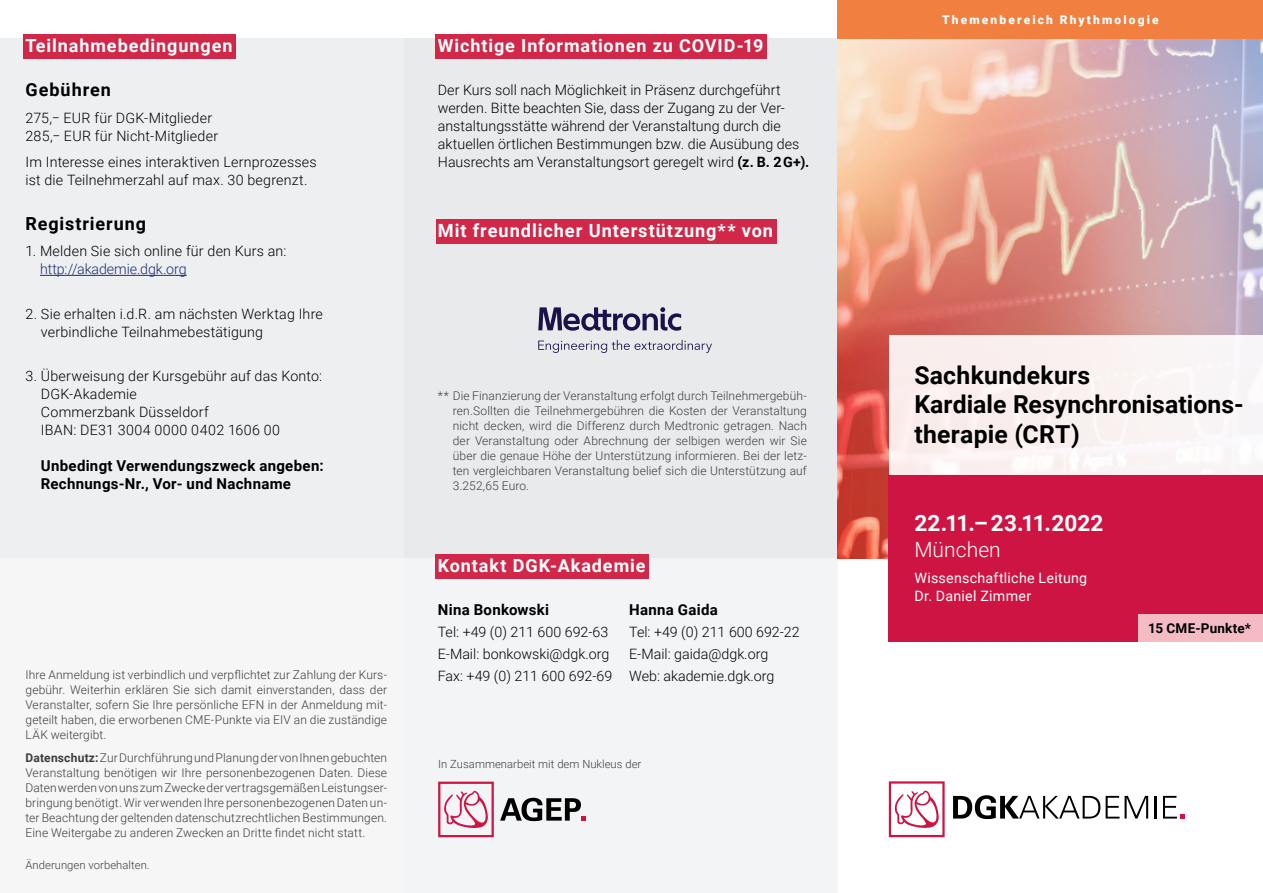
<style>
.page{position:relative;width:1263px;height:893px;background:#fff}
.page>*{position:absolute;margin:0;border:0;box-sizing:border-box;transform-origin:0 0}
.t1{font:700 24.75px/29.7px "Roboto";letter-spacing:.005em;color:#000}
.t2{font:700 22.5px "Roboto";letter-spacing:.01em;color:#fff}
.t3{font:300 21px "Roboto";letter-spacing:.005em;color:#fff}
.t4{font:700 18.15px "Roboto";letter-spacing:.055em;color:#fff}
.t5{font:700 18px "Roboto";letter-spacing:.05em;color:#fff}
.t6{font:700 18px "Roboto";letter-spacing:.055em;color:#000}
.t7{font:700 15px/18px "Roboto";letter-spacing:.02em;color:#000}
.t8{font:300 14.25px/18px "Roboto";letter-spacing:.01em;color:#000}
.t9{font:14.25px/18px "Roboto";letter-spacing:.02em;color:#fff}
.t10{font:300 14.25px "Roboto";letter-spacing:-.01em;color:#1b2d70}
.t11{font:700 13.5px "Roboto";letter-spacing:.015em;color:#000}
.t12{font:300 12px/15px "Roboto";letter-spacing:.01em;color:#3c3c3b;text-align:justify}
.t13{font:900 12px "Roboto";letter-spacing:.175em;color:#fff}
.t14{font:300 11.25px "Roboto";letter-spacing:.005em;color:#3c3c3b}
.s1{font-size:14.4px}
.s2{font-weight:700}
</style>
<div class="page">
<div style="left:0;top:38px;width:404px;height:855px;background:#eeeff1"></div>
<div style="left:404px;top:38px;width:434px;height:855px;background:#e9eaec"></div>
<div style="left:0;top:558px;width:838px;height:335px;background:#f3f4f5"></div>
<img style="left:838px;top:38px;width:425px;height:520px">
<div style="left:838px;top:0;width:425px;height:38px;background:#f07f40"></div>
<div style="left:23px;top:34px;width:213px;height:24px;background:#d12849"></div>
<hr style="left:40px;top:275px;width:147px;height:1px;background:#1b2d70">
<div style="left:889px;top:474px;width:374px;height:168px;background:#ce1442"></div>
<div style="left:889px;top:335px;width:374px;height:139px;background:#f9f2f1"></div>
<svg style="left:889px;top:781px;width:56px;height:56px"></svg>
<svg style="left:953px;top:795px;width:195px;height:24px"></svg>
<hr style="left:1154px;top:796px;width:2px;height:22px;background:#000">
<svg style="left:1163px;top:796px;width:21px;height:22px"></svg>
<svg style="left:438px;top:782px;width:56px;height:55px"></svg>
<svg style="left:500px;top:798px;width:86px;height:23px"></svg>
<div style="left:436px;top:554px;width:213px;height:24px;background:#d12849"></div>
<div style="left:436px;top:219px;width:340px;height:25px;background:#d12849"></div>
<div style="left:436px;top:34px;width:331px;height:24px;background:#d12849"></div>
<svg style="left:538px;top:340px;width:174px;height:13px"></svg>
<svg style="left:538px;top:307px;width:143px;height:24px"></svg>
<div style="left:1138px;top:614px;width:125px;height:28px;background:#f4bbc4"></div>
<h3 class="t5" style="left:26px;top:33px;width:209px">Teilnahmebedingungen</h3>
<h3 class="t6" style="left:26px;top:77px;width:87px">Gebühren</h3>
<p class="t8" style="left:26px;top:108px;width:194px">275,<span class="s1">–</span> EUR für DGK-Mitglieder<br>285,<span class="s1">–</span> EUR für Nicht-Mitglieder</p>
<p class="t8" style="left:26px;top:153px;width:293px">Im Interesse eines interaktiven Lernprozesses ist die Teilnehmerzahl auf max. 30 begrenzt.</p>
<h3 class="t6" style="left:26px;top:211px;width:122px">Registrierung</h3>
<p class="t8" style="left:26px;top:242px;width:262px">1. Melden Sie sich online für den Kurs an:</p>
<p class="t10" style="left:40px;top:259px;width:148px">http://akademie.dgk.org</p>
<p class="t8" style="left:41px;top:304px;width:283px;text-indent:-15px">2. Sie erhalten i.d.R. am nächsten Werktag Ihre verbindliche Teilnahmebestätigung</p>
<p class="t8" style="left:41px;top:367px;width:283px;text-indent:-15px">3. Überweisung der Kursgebühr auf das Konto:<br>DGK-Akademie<br>Commerzbank Düsseldorf<br>IBAN: DE31 3004 0000 0402 1606 00</p>
<p class="t7" style="left:41px;top:456px;width:284px">Unbedingt Verwendungszweck angeben:<br>Rechnungs-Nr., Vor- und Nachname</p>
<h3 class="t5" style="left:438px;top:33px;width:327px">Wichtige Informationen zu COVID-19</h3>
<p class="t8" style="left:438px;top:80px;width:373px">Der Kurs soll nach Möglichkeit in Präsenz durchgeführt werden. Bitte beachten Sie, dass der Zugang zu der Ver&shy;anstaltungsstätte während der Veranstaltung durch die aktuellen örtlichen Bestimmungen bzw. die Ausübung des Hausrechts am Veranstaltungsort geregelt wird <span class="s2">(z. B. 2 G+).</span></p>
<h3 class="t4" style="left:438px;top:218px;width:337px">Mit freundlicher Unterstützung** von</h3>
<p class="t12" style="left:453px;top:387px;width:356px;text-indent:-15px">** Die Finanzierung der Veranstaltung erfolgt durch Teilnehmergebüh&shy;ren.Sollten die Teilnehmergebühren die Kosten der Veranstaltung nicht decken, wird die Differenz durch Medtronic getragen. Nach der Veranstaltung oder Abrechnung der selbigen werden wir Sie über die genaue Höhe der Unterstützung informieren. Bei der letz&shy;ten vergleichbaren Veranstaltung belief sich die Unterstützung auf 3.252,65 Euro.</p>
<h3 class="t5" style="left:438px;top:553px;width:209px">Kontakt DGK-Akademie</h3>
<p class="t7" style="left:438px;top:600px;width:113px">Nina Bonkowski</p>
<p class="t7" style="left:629px;top:600px;width:90px">Hanna Gaida</p>
<p class="t8" style="left:438px;top:622px;width:172px">Tel: +49 (0) 211 600 692-63</p>
<p class="t8" style="left:629px;top:622px;width:172px">Tel: +49 (0) 211 600 692-22</p>
<p class="t8" style="left:438px;top:644px;width:173px">E-Mail: bonkowski@dgk.org</p>
<p class="t8" style="left:629px;top:644px;width:141px">E-Mail: gaida@dgk.org</p>
<p class="t12" style="left:26px;top:666px;width:363px">Ihre Anmeldung ist verbindlich und verpflichtet zur Zahlung der Kurs-</p>
<p class="t8" style="left:438px;top:667px;width:338px">Fax: +49 (0) 211 600 692-69 Web: akademie.dgk.org</p>
<p class="t12" style="left:26px;top:681px;width:363px">gebühr. Weiterhin erklären Sie sich damit einverstanden, dass der Veranstalter, sofern Sie Ihre persönliche EFN in der Anmeldung mit&shy;geteilt haben, die erworbenen CME-Punkte via EIV an die zuständige LÄK weitergibt.</p>
<p class="t12" style="left:26px;top:750px;width:363px"><span class="s2">Datenschutz:</span> Zur Durchführung und Planung der von Ihnen gebuchten Veranstaltung benötigen wir Ihre personenbezogenen Daten. Diese Daten werden von uns zum Zwecke der vertragsgemäßen Leistungser&shy;bringung benötigt. Wir verwenden Ihre personenbezogenen Daten un&shy;ter Beachtung der geltenden datenschutzrechtlichen Bestimmungen.<br>Eine Weitergabe zu anderen Zwecken an Dritte findet nicht statt.</p>
<p class="t14" style="left:438px;top:756px;width:205px">In Zusammenarbeit mit dem Nukleus der</p>
<p class="t14" style="left:26px;top:857px;width:126px">Änderungen vorbehalten.</p>
<p class="t13" style="left:942px;top:11px;width:218px">Themenbereich Rhythmologie</p>
<h1 class="t1" style="left:914px;top:359px;width:325px">Sachkundekurs<br>Kardiale Resynchronisations-- therapie (CRT)</h1>
<h2 class="t2" style="left:914px;top:508px;width:191px">22.11.– 23.11.2022</h2>
<h3 class="t3" style="left:914px;top:534px;width:88px">München</h3>
<p class="t9" style="left:914px;top:568px;width:174px">Wissenschaftliche Leitung<br>Dr. Daniel Zimmer</p>
<p class="t11" style="left:1148px;top:619px;width:104px">15 CME-Punkte*</p>
</div>
